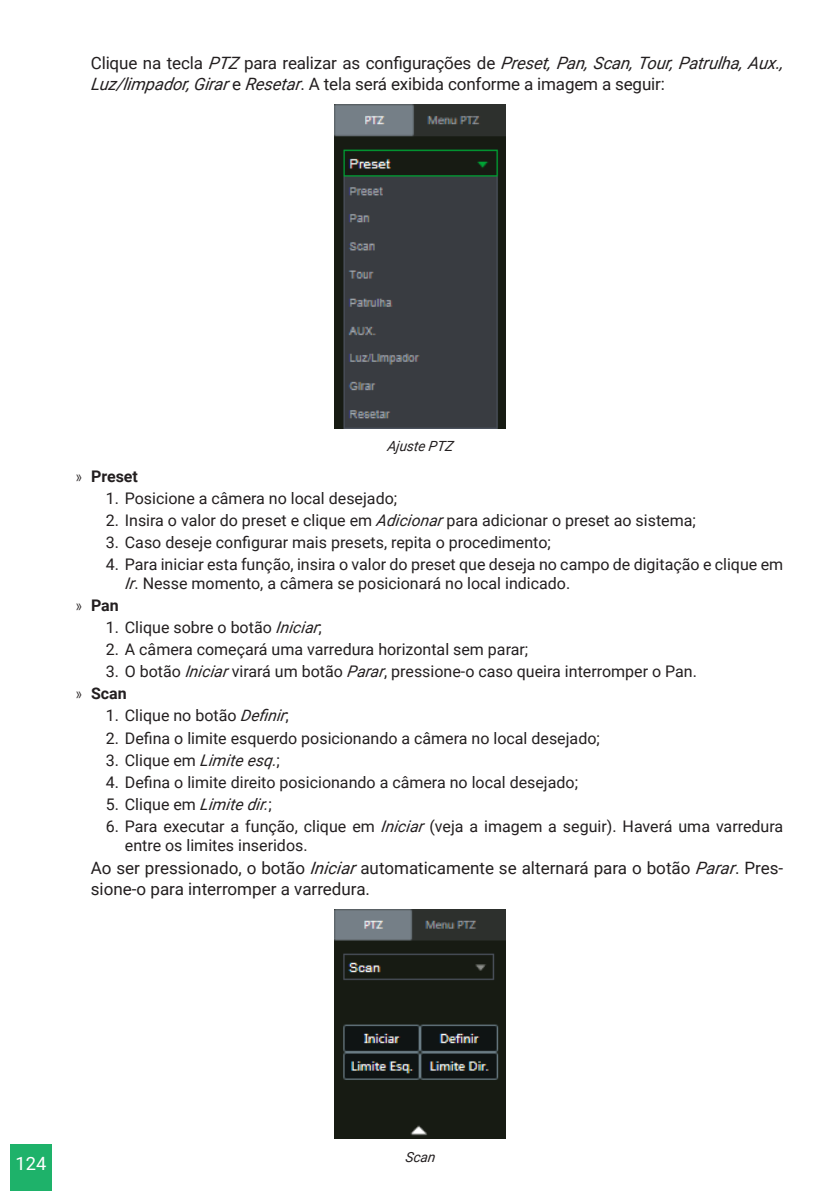
<style>
.page{position:relative;width:840px;height:1191px;background:#fff}
.page>*{position:absolute;margin:0;border:0;box-sizing:border-box;transform-origin:0 0}
.t1{font:18.2px "Roboto";color:#fff}
._0__Corpo_de_texto{font:17px/20.4px "Roboto";letter-spacing:-.01em;color:#231f20}
.t2{font:16px/19.2px "Roboto";color:#231f20}
.t3{font:700 16px "Roboto";color:#231f20}
._7__Legenda{font:italic 14px "Roboto";color:#231f20}
.s1{font-style:italic}
.s2{font-family:"Frutiger LT Std";font-weight:300;font-stretch:condensed}
</style>
<div class="page">
<div style="left:10px;top:1144px;width:42px;height:47px;background:#1eb26a"></div>
<img style="left:334px;top:105px;width:171px;height:324px">
<img style="left:334px;top:909px;width:171px;height:229px">
<p class="_0__Corpo_de_texto" style="left:91px;top:53px;width:694px">Clique na tecla <span class="s1">PTZ</span> para realizar as configurações de <span class="s1">Preset, Pan, Scan, Tour, Patrulha, Aux.,<br>Luz/limpador, Girar</span>e <span class="s1">Resetar</span>. A tela será exibida conforme a imagem a seguir:</p>
<p class="_7__Legenda" style="left:387px;top:436px;width:70px">Ajuste PTZ</p>
<p class="t3" style="left:75px;top:465px;width:64px"><span class="s2">»</span> Preset</p>
<p class="t2" style="left:106px;top:488px;width:292px">1. Posicione a câmera no local desejado;</p>
<p class="t2" style="left:106px;top:510px;width:591px">2. Insira o valor do preset e clique em <span class="s1">Adicionar</span>para adicionar o preset ao sistema;</p>
<p class="t2" style="left:106px;top:532px;width:446px">3. Caso deseje configurar mais presets, repita o procedimento;</p>
<p class="t2" style="left:125px;top:554px;width:659px;text-indent:-19px">4. Para iniciar esta função, insira o valor do preset que deseja no campo de digitação e clique em<br><span class="s1">Ir</span>. Nesse momento, a câmera se posicionará no local indicado.</p>
<p class="t3" style="left:75px;top:594px;width:45px"><span class="s2">»</span> Pan</p>
<p class="t2" style="left:106px;top:617px;width:217px">1. Clique sobre o botão <span class="s1">Iniciar</span>;</p>
<p class="t2" style="left:106px;top:639px;width:423px">2. A câmera começará uma varredura horizontal sem parar;</p>
<p class="t2" style="left:106px;top:661px;width:592px">3. O botão <span class="s1">Iniciar</span>virará um botão <span class="s1">Parar</span>, pressione-o caso queira interromper o Pan.</p>
<p class="t3" style="left:75px;top:682px;width:53px"><span class="s2">»</span> Scan</p>
<p class="t2" style="left:106px;top:705px;width:184px">1. Clique no botão <span class="s1">Definir</span>;</p>
<p class="t2" style="left:106px;top:727px;width:495px">2. Defina o limite esquerdo posicionando a câmera no local desejado;</p>
<p class="t2" style="left:106px;top:749px;width:175px">3 . Cl iq ue em <span class="s1">Limite esq.</span>;</p>
<p class="t2" style="left:106px;top:771px;width:473px">4. Defina o limite direito posicionando a câmera no local desejado;</p>
<p class="t2" style="left:106px;top:793px;width:167px">5. Cl iq ue em <span class="s1">Limite dir.</span>;</p>
<p class="t2" style="left:125px;top:816px;width:659px;text-indent:-19px">6. Para executar a função, clique em <span class="s1">Iniciar</span> (veja a imagem a seguir). Haverá uma varredura entre os limites inseridos.</p>
<p class="_0__Corpo_de_texto" style="left:91px;top:857px;width:693px">Ao ser pressionado, o botão <span class="s1">Iniciar</span> automaticamente se alternará para o botão <span class="s1">Parar</span>. Pres&shy;sione-o para interromper a varredura.</p>
<p class="t1" style="left:16px;top:1151px;width:32px">124</p>
<p class="_7__Legenda" style="left:405px;top:1147px;width:34px">Scan</p>
</div>
